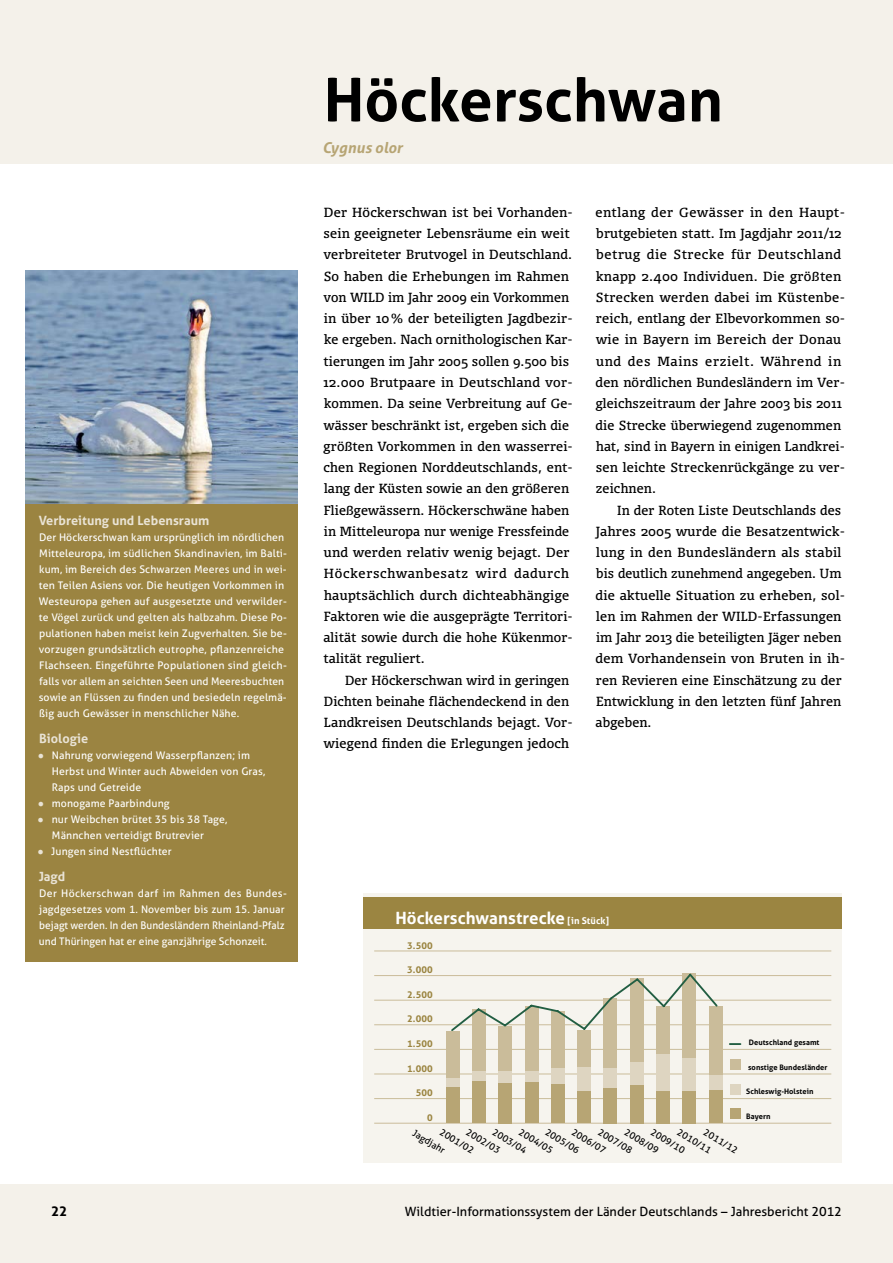
<style>
.page{position:relative;width:893px;height:1263px;background:#fff}
.page>*{position:absolute;margin:0;border:0;box-sizing:border-box;transform-origin:0 0}
.t1{font:700 60px "Aller";color:#000}
.t2{font:700 16.8px "Aller";letter-spacing:.005em;color:#fff}
.t3{font:italic 700 15px "Aller";color:#b7a574}
.t4{font:700 13.5px "Aller";color:#000}
.t5{font:12.75px "Aller";color:#000}
.t6{font:700 12.75px "Aller";color:#e9e3d5}
.t7{font:12.6px/21.3px "Olsen Pro";letter-spacing:.015em;color:#000}
.t8{font:10.5px/15.9px "Aller";letter-spacing:.01em;color:#fff}
.t9{font:9.3px "Aller";color:#000}
.t10{font:700 9.3px "Aller";letter-spacing:.005em;color:#9b8541}
.t11{font:700 7.5px "Aller";letter-spacing:.005em;color:#000}
.s1{font-family:"Noto Serif";color:#e9e3d5}
.s2{font-size:9.3px}
</style>
<div class="page">
<div style="left:26px;top:270px;width:272px;height:691px;background:#9b8441"></div>
<img style="left:26px;top:270px;width:272px;height:234px">
<div style="left:0;top:0;width:893px;height:164px;background:#f4f1ea"></div>
<div style="left:0;top:1184px;width:893px;height:79px;background:#f4f1ea"></div>
<div style="left:364px;top:897px;width:478px;height:266px;background:#f6f4ee"></div>
<div style="left:364px;top:897px;width:478px;height:32px;background:#9b8541"></div>
<hr style="left:374px;top:1123px;width:457px;height:1px;background:#cabc9a">
<hr style="left:374px;top:1098px;width:457px;height:1px;background:#cabc9a">
<hr style="left:374px;top:1073px;width:457px;height:1px;background:#cabc9a">
<hr style="left:374px;top:1049px;width:457px;height:1px;background:#cabc9a">
<hr style="left:374px;top:975px;width:457px;height:1px;background:#cabc9a">
<hr style="left:374px;top:1000px;width:457px;height:1px;background:#cabc9a">
<hr style="left:374px;top:1024px;width:457px;height:1px;background:#cabc9a">
<hr style="left:374px;top:950px;width:457px;height:1px;background:#cabc9a">
<div style="left:730px;top:1108px;width:10px;height:11px;background:#b7a574"></div>
<div style="left:730px;top:1084px;width:10px;height:10px;background:#ded5c1"></div>
<div style="left:730px;top:1059px;width:10px;height:11px;background:#cabc9a"></div>
<svg style="left:730px;top:1043px;width:10px;height:2px"></svg>
<div style="left:446px;top:1031px;width:13px;height:47px;background:#cabc9a"></div>
<div style="left:446px;top:1078px;width:13px;height:9px;background:#ded5c1"></div>
<div style="left:446px;top:1087px;width:13px;height:36px;background:#b7a574"></div>
<div style="left:472px;top:1009px;width:14px;height:62px;background:#cabc9a"></div>
<div style="left:472px;top:1071px;width:14px;height:10px;background:#ded5c1"></div>
<div style="left:472px;top:1081px;width:14px;height:42px;background:#b7a574"></div>
<div style="left:499px;top:1026px;width:13px;height:45px;background:#cabc9a"></div>
<div style="left:499px;top:1071px;width:13px;height:12px;background:#ded5c1"></div>
<div style="left:499px;top:1083px;width:13px;height:40px;background:#b7a574"></div>
<div style="left:525px;top:1006px;width:13px;height:65px;background:#cabc9a"></div>
<div style="left:525px;top:1071px;width:13px;height:11px;background:#ded5c1"></div>
<div style="left:525px;top:1082px;width:13px;height:41px;background:#b7a574"></div>
<div style="left:551px;top:1011px;width:13px;height:57px;background:#cabc9a"></div>
<div style="left:551px;top:1068px;width:13px;height:16px;background:#ded5c1"></div>
<div style="left:551px;top:1084px;width:13px;height:39px;background:#b7a574"></div>
<div style="left:577px;top:1030px;width:14px;height:37px;background:#cabc9a"></div>
<div style="left:577px;top:1067px;width:14px;height:24px;background:#ded5c1"></div>
<div style="left:577px;top:1091px;width:14px;height:32px;background:#b7a574"></div>
<div style="left:604px;top:998px;width:13px;height:70px;background:#cabc9a"></div>
<div style="left:604px;top:1068px;width:13px;height:20px;background:#ded5c1"></div>
<div style="left:604px;top:1088px;width:13px;height:35px;background:#b7a574"></div>
<div style="left:630px;top:978px;width:13px;height:84px;background:#cabc9a"></div>
<div style="left:630px;top:1062px;width:13px;height:23px;background:#ded5c1"></div>
<div style="left:630px;top:1085px;width:13px;height:38px;background:#b7a574"></div>
<div style="left:656px;top:1006px;width:14px;height:48px;background:#cabc9a"></div>
<div style="left:656px;top:1054px;width:14px;height:37px;background:#ded5c1"></div>
<div style="left:656px;top:1091px;width:14px;height:32px;background:#b7a574"></div>
<div style="left:683px;top:973px;width:13px;height:85px;background:#cabc9a"></div>
<div style="left:683px;top:1058px;width:13px;height:33px;background:#ded5c1"></div>
<div style="left:683px;top:1091px;width:13px;height:32px;background:#b7a574"></div>
<div style="left:709px;top:1006px;width:13px;height:69px;background:#cabc9a"></div>
<div style="left:709px;top:1075px;width:13px;height:16px;background:#ded5c1"></div>
<div style="left:709px;top:1091px;width:13px;height:32px;background:#b7a574"></div>
<svg style="left:449px;top:973px;width:270px;height:60px"></svg>
<p class="t6" style="left:39px;top:513px;width:172px">Verbreitung und Lebensraum</p>
<p class="t8" style="left:39px;top:529px;width:250px">Der Höckerschwan kam ursprünglich im nördlichen Mitteleuropa, im südlichen Skandinavien, im Balti&shy;kum, im Bereich des Schwarzen Meeres und in wei&shy;ten Teilen Asiens vor. Die heutigen Vorkommen in Westeuropa gehen auf ausgesetzte und verwilder&shy;te Vögel zurück und gelten als halbzahm. Diese Po&shy;pulationen haben meist kein Zugverhalten. Sie be&shy;vorzugen grundsätzlich eutrophe, pflanzenreiche Flachseen. Eingeführte Populationen sind gleich&shy;falls vor allem an seichten Seen und Meeresbuchten sowie an Flüssen zu finden und besiedeln regelmä&shy;ßig auch Gewässer in menschlicher Nähe.</p>
<p class="t6" style="left:39px;top:731px;width:51px">Biologie</p>
<p class="t8" style="left:52px;top:747px;width:215px;text-indent:-14px"><span class="s1">●</span> Nahrung vorwiegend Wasserpflanzen; im<br>Herbst und Winter auch Abweiden von Gras,<br>Raps und Getreide</p>
<p class="t8" style="left:38px;top:795px;width:134px"><span class="s1">●</span> monogame Paarbindung</p>
<p class="t8" style="left:52px;top:811px;width:177px;text-indent:-14px"><span class="s1">●</span> nur Weibchen brütet 35 bis 38 Tage,<br>Männchen verteidigt Brutrevier</p>
<p class="t8" style="left:38px;top:843px;width:136px"><span class="s1">●</span> Jungen sind Nestflüchter</p>
<p class="t6" style="left:39px;top:869px;width:28px">Jagd</p>
<p class="t8" style="left:39px;top:885px;width:249px">Der Höckerschwan darf im Rahmen des Bundes&shy;jagdgesetzes vom 1. November bis zum 15. Januar bejagt werden. In den Bundesländern Rheinland-Pfalz und Thüringen hat er eine ganzjährige Schonzeit.</p>
<h1 class="t1" style="left:324px;top:63px;width:401px">Höckerschwan</h1>
<p class="t3" style="left:323px;top:138px;width:81px">Cygnus olor</p>
<p class="t7" style="left:323px;top:201px;width:251px">Der Höckerschwan ist bei Vorhanden&shy;sein geeigneter Lebensräume ein weit verbreiteter Brutvogel in Deutschland.<br>So haben die Erhebungen im Rahmen von WILD im Jahr 2009 ein Vorkommen in über 10 % der beteiligten Jagdbezir&shy;ke ergeben. Nach ornithologischen Kar&shy;tierungen im Jahr 2005 sollen 9.500 bis 12.000 Brutpaare in Deutschland vor&shy;kommen. Da seine Verbreitung auf Ge&shy;wässer beschränkt ist, ergeben sich die größten Vorkommen in den wasserrei&shy;chen Regionen Norddeutschlands, ent&shy;lang der Küsten sowie an den größeren Fließgewässern. Höckerschwäne haben in Mitteleuropa nur wenige Fressfeinde und werden relativ wenig bejagt. Der Höckerschwanbesatz wird dadurch hauptsächlich durch dichteabhängige Faktoren wie die ausgeprägte Territori&shy;alität sowie durch die hohe Kükenmor&shy;talität reguliert.</p>
<p class="t7" style="left:324px;top:669px;width:250px;text-indent:21px">Der Höckerschwan wird in geringen Dichten beinahe flächendeckend in den Landkreisen Deutschlands bejagt. Vor&shy;wiegend finden die Erlegungen jedoch</p>
<p class="t7" style="left:596px;top:201px;width:251px">entlang der Gewässer in den Haupt&shy;brutgebieten statt. Im Jagdjahr 2011/12 betrug die Strecke für Deutschland knapp 2.400 Individuen. Die größten Strecken werden dabei im Küstenbe&shy;reich, entlang der Elbevorkommen so&shy;wie in Bayern im Bereich der Donau und des Mains erzielt. Während in den nördlichen Bundesländern im Ver&shy;gleichszeitraum der Jahre 2003 bis 2011 die Strecke überwiegend zugenommen hat, sind in Bayern in einigen Landkrei&shy;sen leichte Streckenrückgänge zu ver&shy;zeichnen.</p>
<p class="t7" style="left:596px;top:499px;width:251px;text-indent:22px">In der Roten Liste Deutschlands des Jahres 2005 wurde die Besatzentwick&shy;lung in den Bundesländern als stabil bis deutlich zunehmend angegeben. Um die aktuelle Situation zu erheben, sol&shy;len im Rahmen der WILD-Erfassungen im Jahr 2013 die beteiligten Jäger neben dem Vorhandensein von Bruten in ih&shy;ren Revieren eine Einschätzung zu der Entwicklung in den letzten fünf Jahren abgeben.</p>
<h2 class="t2" style="left:395px;top:907px;width:215px">Höckerschwanstrecke <span class="s2">[in Stück]</span></h2>
<p class="t10" style="left:407px;top:939px;width:27px">3.500</p>
<p class="t10" style="left:407px;top:964px;width:27px">3.000</p>
<p class="t10" style="left:407px;top:989px;width:27px">2.500</p>
<p class="t10" style="left:407px;top:1013px;width:27px">2.000</p>
<p class="t10" style="left:407px;top:1038px;width:27px">1.500</p>
<p class="t10" style="left:407px;top:1062px;width:27px">1.000</p>
<p class="t10" style="left:416px;top:1087px;width:18px">500</p>
<p class="t10" style="left:427px;top:1112px;width:7px">0</p>
<p class="t9" style="left:443px;top:1127px;width:39px;rotate:30deg">2001/02</p>
<p class="t9" style="left:470px;top:1127px;width:39px;rotate:30deg">2002/03</p>
<p class="t9" style="left:496px;top:1127px;width:39px;rotate:30deg">2003/04</p>
<p class="t9" style="left:522px;top:1127px;width:39px;rotate:30deg">2004/05</p>
<p class="t9" style="left:549px;top:1127px;width:39px;rotate:30deg">2005/06</p>
<p class="t9" style="left:575px;top:1127px;width:39px;rotate:30deg">2006/07</p>
<p class="t9" style="left:602px;top:1127px;width:39px;rotate:30deg">2007/08</p>
<p class="t9" style="left:628px;top:1127px;width:39px;rotate:30deg">2008/09</p>
<p class="t9" style="left:654px;top:1127px;width:39px;rotate:30deg">2009/10</p>
<p class="t9" style="left:681px;top:1127px;width:39px;rotate:30deg">2010/11</p>
<p class="t9" style="left:707px;top:1127px;width:39px;rotate:30deg">2011/12</p>
<p class="t9" style="left:416px;top:1128px;width:37px;rotate:30deg">Jagdjahr</p>
<p class="t11" style="left:749px;top:1038px;width:72px">Deutschland gesamt</p>
<p class="t11" style="left:748px;top:1062px;width:81px">sonstige Bundesländer</p>
<p class="t11" style="left:746px;top:1087px;width:69px">Schleswig-Holstein</p>
<p class="t11" style="left:746px;top:1111px;width:26px">Bayern</p>
<p class="t4" style="left:51px;top:1203px;width:18px">22</p>
<p class="t5" style="left:405px;top:1204px;width:438px">Wildtier-Informationssystem der Länder Deutschlands – Jahresbericht 2012</p>
</div>
